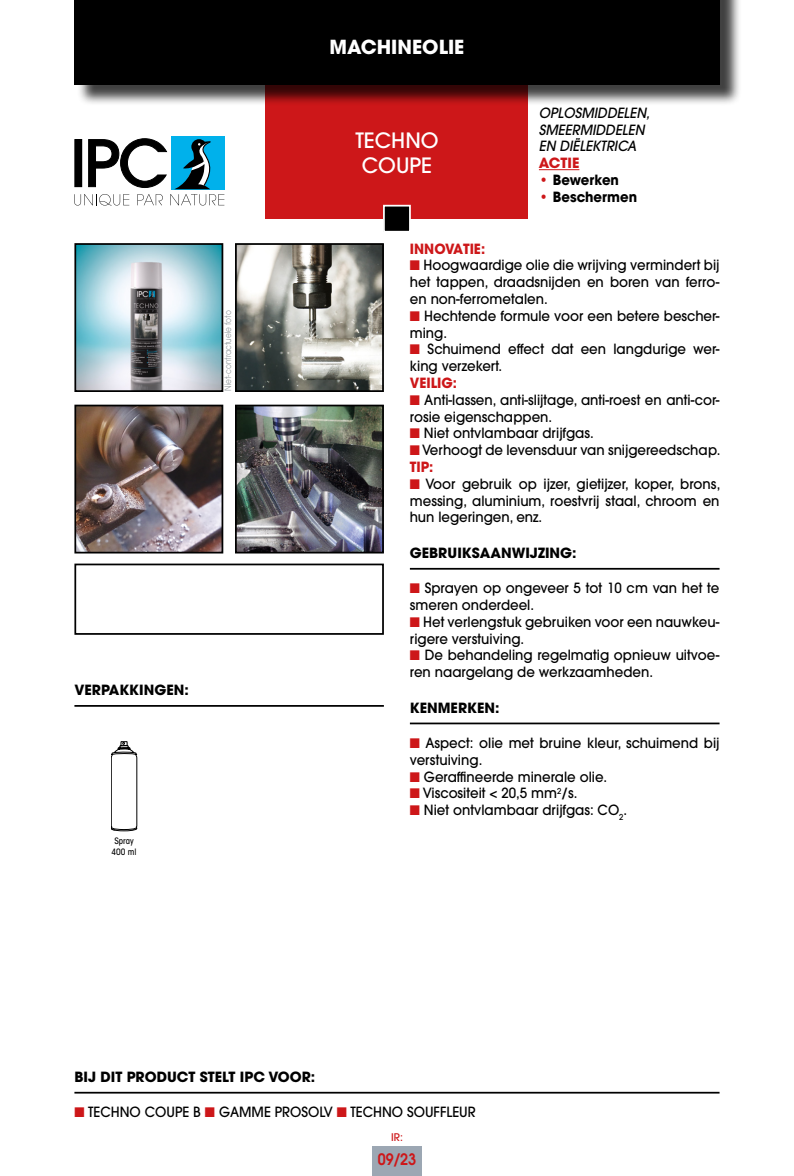
<style>
.page{position:relative;width:794px;height:1176px;background:#fff}
.page>*{position:absolute;margin:0;border:0;box-sizing:border-box;transform-origin:0 0}
.t1{font:500 21px "ITC Avant Garde Std";color:#fff}
.t2{font:700 19.25px "ITC Avant Garde Std";color:#fff}
.t3{font:600 15.75px "ITC Avant Garde Std";color:#cd1719;scale:.9 1}
.t4{font:500 14px/16.8px "ITC Avant Garde Std";color:#000;scale:.95 1}
.t5{font:700 14px "ITC Avant Garde Std";color:#000}
.t6{font:italic 500 14px "ITC Avant Garde Std";color:#000;scale:.95 1}
.t7{font:700 14px "ITC Avant Garde Std";color:#cd1719;scale:.95 1}
.t8{font:700 14px "ITC Avant Garde Std";color:#000;scale:.95 1}
.t9{font:700 14px "ITC Avant Garde Std";color:#cd1719}
.t10{font:500 10.5px "ITC Avant Garde Std";color:#cd1719}
.t11{font:8.75px "ITC Avant Garde Std";color:#91989c;scale:.85 1}
.t12{font:500 condensed 8.75px "ITC Avant Garde Std";color:#000}
.s1{color:#cd1719}
</style>
<div class="page">
<div style="left:74px;top:563px;width:310px;height:72px;border:2px solid #000"></div>
<div style="left:266px;top:79px;width:262px;height:140px;background:#cd1719"></div>
<div style="left:77px;top:0;width:664px;height:106px;background:#000;opacity:.75"></div>
<div style="left:74px;top:0;width:645px;height:84px;background:#000"></div>
<div style="left:372px;top:1146px;width:50px;height:30px;background:#9ca7b3"></div>
<div style="left:171px;top:136px;width:53px;height:53px;background:#00b1eb"></div>
<svg style="left:74px;top:138px;width:150px;height:67px"></svg>
<div style="left:384px;top:206px;width:26px;height:26px;background:#000"></div>
<div style="left:383px;top:205px;width:28px;height:28px;border:2px solid #fff"></div>
<hr style="left:74px;top:705px;width:310px;height:2px;background:#000">
<hr style="left:410px;top:568px;width:309px;height:2px;background:#000">
<hr style="left:410px;top:722px;width:309px;height:2px;background:#000">
<svg style="left:111px;top:741px;width:26px;height:90px"></svg>
<img style="left:77px;top:246px;width:143px;height:143px">
<div style="left:74px;top:243px;width:149px;height:149px;border:2px solid #000"></div>
<img style="left:77px;top:408px;width:143px;height:142px">
<div style="left:74px;top:405px;width:149px;height:148px;border:2px solid #000"></div>
<img style="left:238px;top:246px;width:143px;height:143px">
<div style="left:235px;top:243px;width:149px;height:149px;border:2px solid #000"></div>
<img style="left:238px;top:408px;width:143px;height:142px">
<div style="left:235px;top:405px;width:149px;height:148px;border:2px solid #000"></div>
<hr style="left:539px;top:169px;width:40px;height:1px;background:#cd1719">
<hr style="left:74px;top:1092px;width:645px;height:1px;background:#000">
<p class="t11" style="left:223px;top:391px;width:96px;rotate:-90deg">Niet-contractuele foto</p>
<p class="t5" style="left:74px;top:681px;width:116px">VERPAKKINGEN:</p>
<p class="t12" style="left:114px;top:836px;width:21px">Spray</p>
<p class="t12" style="left:112px;top:846px;width:26px">400 ml</p>
<p class="t2" style="left:329px;top:34px;width:136px">MACHINEOLIE</p>
<p class="t1" style="left:355px;top:127px;width:85px">TECHNO</p>
<p class="t1" style="left:362px;top:152px;width:72px">COUPE</p>
<p class="t6" style="left:539px;top:104px;width:118px">OPLOSMIDDELEN,</p>
<p class="t6" style="left:539px;top:121px;width:113px">SMEERMIDDELEN</p>
<p class="t6" style="left:539px;top:138px;width:104px">EN DIËLEKTRICA</p>
<p class="t9" style="left:539px;top:154px;width:42px">ACTIE</p>
<p class="t8" style="left:539px;top:171px;width:86px"><span class="s1">•</span> Bewerken</p>
<p class="t8" style="left:539px;top:187px;width:105px"><span class="s1">•</span> Beschermen</p>
<p class="t7" style="left:410px;top:239px;width:81px">INNOVATIE:</p>
<p class="t4" style="left:410px;top:257px;width:327px;text-align:justify"><span class="s1">■</span> Hoogwaardige olie die wrijving vermindert bij het tappen, draadsnijden en boren van ferro&shy;en non-ferrometalen.</p>
<p class="t4" style="left:410px;top:307px;width:327px"><span class="s1">■</span> Hechtende formule voor een betere bescher&shy;ming.</p>
<p class="t4" style="left:410px;top:341px;width:327px"><span class="s1">■</span> Schuimend effect dat een langdurige wer&shy;king verzekert.</p>
<p class="t7" style="left:410px;top:373px;width:51px">VEILIG:</p>
<p class="t4" style="left:410px;top:391px;width:327px"><span class="s1">■</span> Anti-lassen, anti-slijtage, anti-roest en anti-cor&shy;rosie eigenschappen.</p>
<p class="t4" style="left:410px;top:425px;width:195px"><span class="s1">■</span> Niet ontvlambaar drijfgas.</p>
<p class="t4" style="left:410px;top:441px;width:328px"><span class="s1">■</span> Verhoogt de levensduur van snijgereedschap.</p>
<p class="t7" style="left:410px;top:457px;width:26px">TIP:</p>
<p class="t4" style="left:410px;top:475px;width:328px;text-align:justify"><span class="s1">■</span> Voor gebruik op ijzer, gietijzer, koper, brons, messing, aluminium, roestvrij staal, chroom en hun legeringen, enz.</p>
<p class="t5" style="left:410px;top:544px;width:168px">GEBRUIKSAANWIJZING:</p>
<p class="t4" style="left:410px;top:579px;width:327px"><span class="s1">■</span> Sprayen op ongeveer 5 tot 10 cm van het te smeren onderdeel.</p>
<p class="t4" style="left:410px;top:613px;width:327px"><span class="s1">■</span> Het verlengstuk gebruiken voor een nauwkeu&shy;rigere verstuiving.</p>
<p class="t4" style="left:410px;top:647px;width:327px"><span class="s1">■</span> De behandeling regelmatig opnieuw uitvoe&shy;ren naargelang de werkzaamheden.</p>
<p class="t5" style="left:410px;top:698px;width:91px">KENMERKEN:</p>
<p class="t4" style="left:410px;top:734px;width:327px"><span class="s1">■</span> Aspect: olie met bruine kleur, schuimend bij verstuiving.</p>
<p class="t4" style="left:410px;top:768px;width:209px"><span class="s1">■</span> Geraffineerde minerale olie.</p>
<p class="t4" style="left:410px;top:784px;width:178px"><span class="s1">■</span> Viscositeit &lt; 20,5 mm<sup>2</sup>/s.</p>
<p class="t4" style="left:410px;top:801px;width:230px"><span class="s1">■</span> Niet ontvlambaar drijfgas: CO<sub>2</sub>.</p>
<p class="t5" style="left:74px;top:1067px;width:242px">BIJ DIT PRODUCT STELT IPC VOOR:</p>
<p class="t4" style="left:74px;top:1103px;width:424px"><span class="s1">■</span> TECHNO COUPE B <span class="s1">■</span> GAMME PROSOLV <span class="s1">■</span> TECHNO SOUFFLEUR</p>
<p class="t10" style="left:391px;top:1130px;width:13px">IR:</p>
<p class="t3" style="left:378px;top:1149px;width:44px">09/23</p>
</div>
